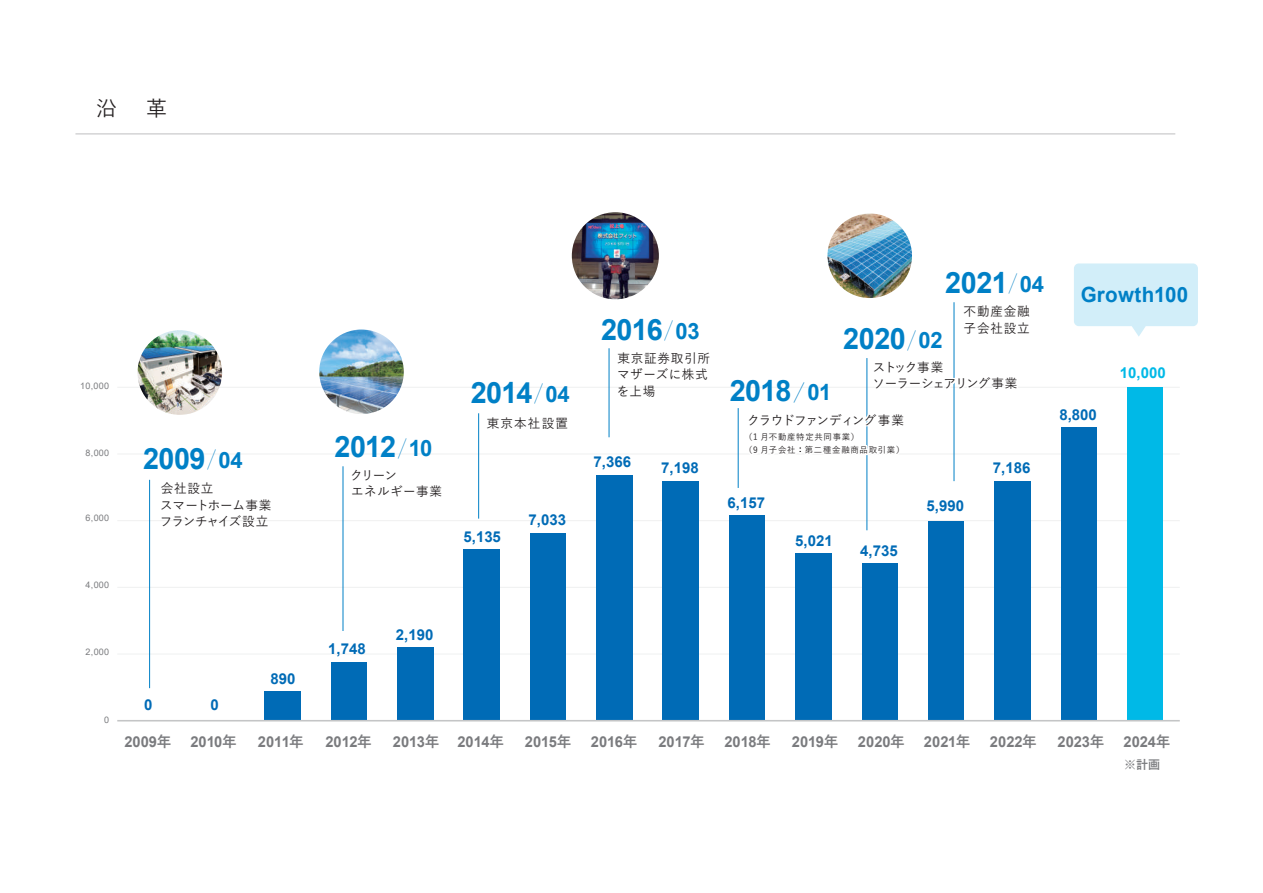
<style>
.page{position:relative;width:1263px;height:893px;background:#fff}
.page>*{position:absolute;margin:0;border:0;box-sizing:border-box;transform-origin:0 0}
.t1{font:700 29.4px "Arial";letter-spacing:-.02em;color:#0080c6}
.t2{font:700 21px "Arial";letter-spacing:.01em;color:#0080c6}
.t3{font:500 21px "Yu Gothic";color:#231f20}
.t4{font:700 15px "Arial";letter-spacing:-.005em;color:#7a7b7e}
.t5{font:700 15px "Arial";color:#006bb6}
.t6{font:700 15px "Arial";color:#00b9e7}
.t7{font:500 12.9px/16.5px "Yu Gothic";color:#231f20}
.t8{font:500 12.9px/16.5px "Yu Gothic";letter-spacing:-.06em;color:#231f20}
.t9{font:500 12.9px/16.5px "Yu Gothic";letter-spacing:.025em;color:#231f20}
.t10{font:500 12.9px/16.5px "Yu Gothic";letter-spacing:.06em;color:#231f20}
.t11{font:500 12.9px "Yu Gothic";letter-spacing:-.05em;color:#231f20}
.t12{font:500 12.9px/16.5px "Yu Gothic";letter-spacing:.065em;color:#231f20}
.t13{font:700 12px "Yu Gothic";color:#7a7b7e}
.t14{font:9px "Arial";letter-spacing:.03em;color:#7a7b7e}
.t15{font:500 8.55px/12.8px "Yu Gothic";letter-spacing:.09em;color:#231f20}
.s1{font-family:"Koz Go Pr 6 N";font-weight:400;font-size:22.5px}
.s2{font-size:22.5px}
.s3{font-family:"Yu Gothic"}
</style>
<div class="page">
<svg style="left:1074px;top:263px;width:124px;height:74px"></svg>
<hr style="left:75px;top:133px;width:1100px;height:2px;background:#d4d4d5">
<hr style="left:117px;top:387px;width:1063px;height:1px;background:#f0f1f1">
<hr style="left:117px;top:453px;width:1063px;height:1px;background:#f0f1f1">
<hr style="left:117px;top:520px;width:1063px;height:1px;background:#f0f1f1">
<hr style="left:117px;top:587px;width:1063px;height:1px;background:#f0f1f1">
<hr style="left:117px;top:653px;width:1063px;height:1px;background:#f0f1f1">
<div style="left:1061px;top:427px;width:36px;height:294px;background:#006bb6"></div>
<div style="left:1127px;top:387px;width:36px;height:334px;background:#00b9e7"></div>
<div style="left:264px;top:691px;width:37px;height:30px;background:#006bb6"></div>
<div style="left:331px;top:662px;width:36px;height:59px;background:#006bb6"></div>
<div style="left:397px;top:648px;width:36px;height:73px;background:#006bb6"></div>
<div style="left:463px;top:549px;width:37px;height:172px;background:#006bb6"></div>
<div style="left:530px;top:533px;width:36px;height:188px;background:#006bb6"></div>
<div style="left:596px;top:475px;width:36px;height:246px;background:#006bb6"></div>
<div style="left:663px;top:481px;width:36px;height:240px;background:#006bb6"></div>
<div style="left:729px;top:515px;width:36px;height:206px;background:#006bb6"></div>
<div style="left:795px;top:553px;width:36px;height:168px;background:#006bb6"></div>
<div style="left:862px;top:563px;width:36px;height:158px;background:#006bb6"></div>
<div style="left:928px;top:521px;width:36px;height:200px;background:#006bb6"></div>
<div style="left:994px;top:481px;width:36px;height:240px;background:#006bb6"></div>
<hr style="left:117px;top:720px;width:1063px;height:1px;background:#c4c5c6">
<hr style="left:149px;top:480px;width:1px;height:208px;background:#0080c6">
<img style="left:138px;top:330px;width:84px;height:85px;border-radius:42px">
<hr style="left:343px;top:466px;width:1px;height:165px;background:#0080c6">
<img style="left:319px;top:330px;width:85px;height:84px;border-radius:42px">
<hr style="left:478px;top:413px;width:1px;height:106px;background:#0080c6">
<hr style="left:609px;top:348px;width:1px;height:89px;background:#0080c6">
<hr style="left:738px;top:408px;width:1px;height:80px;background:#0080c6">
<img style="left:827px;top:213px;width:85px;height:85px;border-radius:42px">
<hr style="left:867px;top:358px;width:1px;height:172px;background:#0080c6">
<hr style="left:954px;top:302px;width:1px;height:179px;background:#0080c6">
<img style="left:572px;top:212px;width:87px;height:87px;border-radius:44px">
<svg style="left:749px;top:352px;width:269px;height:123px"></svg>
<h2 class="t3" style="left:96px;top:89px;width:73px">沿　革</h2>
<p class="t14" style="left:80px;top:379px;width:30px">10,000</p>
<p class="t14" style="left:86px;top:446px;width:25px">8,000</p>
<p class="t14" style="left:86px;top:512px;width:25px">6,000</p>
<p class="t14" style="left:86px;top:579px;width:25px">4,000</p>
<p class="t14" style="left:86px;top:646px;width:25px">2,000</p>
<p class="t14" style="left:104px;top:714px;width:7px">0</p>
<h1 class="t1" style="left:143px;top:438px;width:101px">2009<span class="s1">／</span> <span class="s2">04</span></h1>
<p class="t7" style="left:160px;top:479px;width:113px">会社設立<br>スマートホーム事業フランチャイズ設立</p>
<p class="t5" style="left:144px;top:694px;width:10px">0</p>
<p class="t5" style="left:211px;top:694px;width:10px">0</p>
<p class="t5" style="left:270px;top:668px;width:26px">890</p>
<h1 class="t1" style="left:335px;top:426px;width:99px">2012<span class="s1">／</span> <span class="s2">10</span></h1>
<p class="t9" style="left:350px;top:465px;width:93px">クリーン<br>エネルギー事業</p>
<h1 class="t1" style="left:471px;top:372px;width:100px">2014<span class="s1">／</span> <span class="s2">04</span></h1>
<p class="t9" style="left:487px;top:414px;width:83px">東京本社設置</p>
<p class="t5" style="left:463px;top:526px;width:39px">5,135</p>
<p class="t5" style="left:528px;top:509px;width:39px">7,033</p>
<h1 class="t1" style="left:601px;top:309px;width:100px">2016<span class="s1">／</span> <span class="s2">03</span></h1>
<p class="t10" style="left:617px;top:348px;width:95px">東京証券取引所マザーズに株式を上場</p>
<p class="t5" style="left:593px;top:451px;width:39px">7,366</p>
<p class="t5" style="left:661px;top:457px;width:39px">7,198</p>
<h1 class="t1" style="left:730px;top:370px;width:103px">2018<span class="s1">／</span> <span class="s2">01</span></h1>
<h1 class="t1" style="left:945px;top:261px;width:100px">2021<span class="s1">／</span> <span class="s2">04</span></h1>
<p class="t12" style="left:964px;top:301px;width:68px">不動産金融子会社設立</p>
<h1 class="t1" style="left:843px;top:318px;width:101px">2020<span class="s1">／</span> <span class="s2">02</span></h1>
<p class="t8" style="left:872px;top:357px;width:146px">ストック事業<br>ソーラーシェアリング事業</p>
<p class="t11" style="left:747px;top:408px;width:158px">クラウドファンディング事業</p>
<p class="t15" style="left:744px;top:430px;width:162px">（1 月不動産特定共同事業）<br>（9 月子会社：第二種金融商品取引業）</p>
<p class="t5" style="left:727px;top:492px;width:39px">6,157</p>
<p class="t5" style="left:795px;top:530px;width:39px">5,021</p>
<p class="t5" style="left:860px;top:540px;width:39px">4,735</p>
<p class="t5" style="left:927px;top:495px;width:39px">5,990</p>
<p class="t5" style="left:993px;top:457px;width:39px">7,186</p>
<h2 class="t2" style="left:1081px;top:280px;width:109px">Growth100</h2>
<p class="t5" style="left:1059px;top:405px;width:39px">8,800</p>
<p class="t6" style="left:1120px;top:363px;width:47px">10,000</p>
<p class="t5" style="left:328px;top:639px;width:39px">1,748</p>
<p class="t5" style="left:396px;top:624px;width:39px">2,190</p>
<p class="t4" style="left:124px;top:731px;width:48px">2009<span class="s3">年</span></p>
<p class="t4" style="left:190px;top:731px;width:48px">2010<span class="s3">年</span></p>
<p class="t4" style="left:258px;top:731px;width:48px">2011<span class="s3">年</span></p>
<p class="t4" style="left:325px;top:731px;width:48px">2012<span class="s3">年</span></p>
<p class="t4" style="left:393px;top:731px;width:113px">2013<span class="s3">年</span> 2014<span class="s3">年</span></p>
<p class="t4" style="left:525px;top:731px;width:48px">2015<span class="s3">年</span></p>
<p class="t4" style="left:591px;top:731px;width:48px">2016<span class="s3">年</span></p>
<p class="t4" style="left:658px;top:731px;width:48px">2017<span class="s3">年</span></p>
<p class="t4" style="left:724px;top:731px;width:48px">2018<span class="s3">年</span></p>
<p class="t4" style="left:792px;top:731px;width:48px">2019<span class="s3">年</span></p>
<p class="t4" style="left:858px;top:731px;width:48px">2020<span class="s3">年</span></p>
<p class="t4" style="left:924px;top:731px;width:48px">2021<span class="s3">年</span></p>
<p class="t4" style="left:990px;top:731px;width:49px">2022<span class="s3">年</span></p>
<p class="t4" style="left:1057px;top:731px;width:49px">2023<span class="s3">年</span></p>
<p class="t4" style="left:1123px;top:731px;width:49px">2024<span class="s3">年</span></p>
<p class="t13" style="left:1124px;top:758px;width:37px">※計画</p>
</div>
